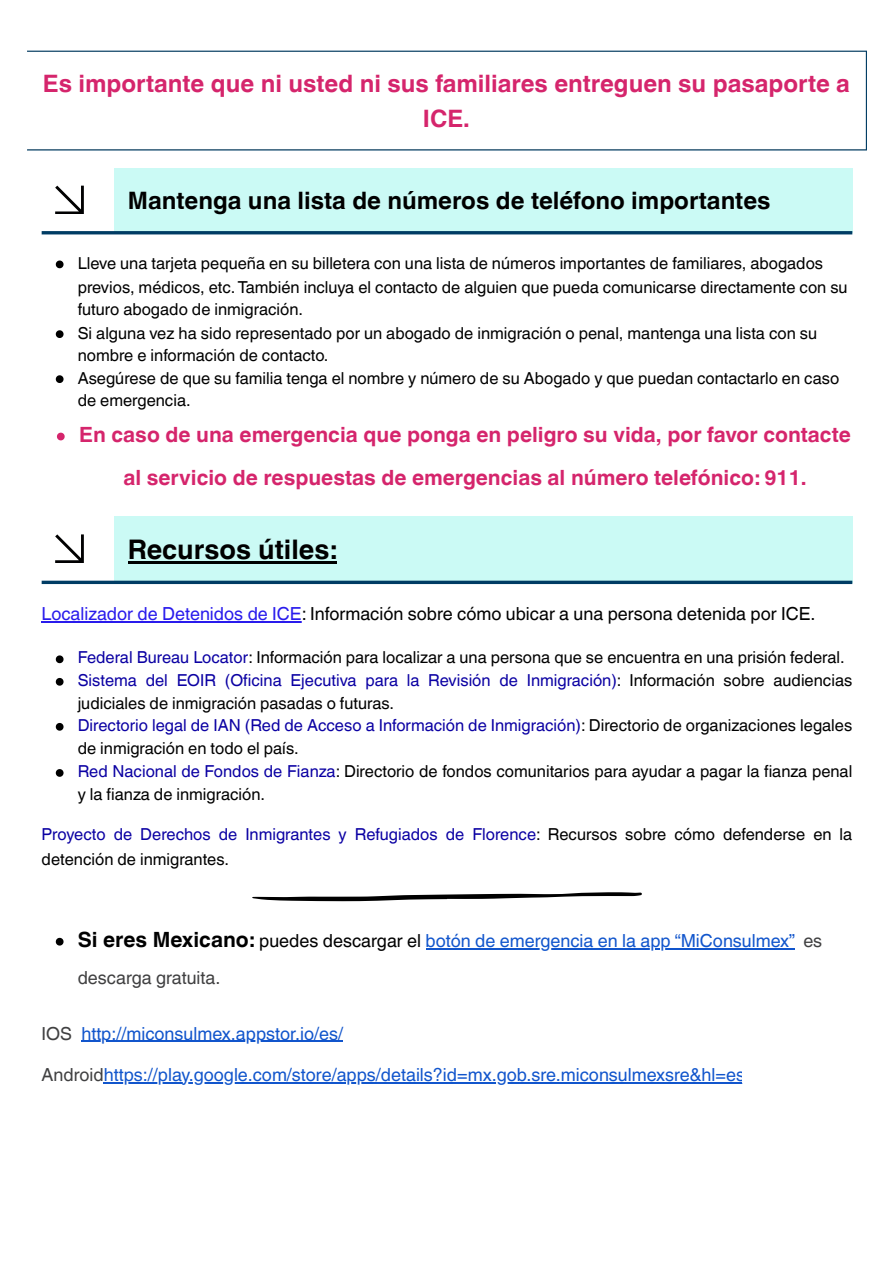
<style>
.page{position:relative;width:894px;height:1263px;background:#fff}
.page>*{position:absolute;margin:0;border:0;box-sizing:border-box;transform-origin:0 0}
.t1{font:700 27px "Helvetica World";color:#000}
.t2{font:700 24px/34.8px "Helvetica World";color:#d5256c;text-align:center}
.t3{font:700 24px "Helvetica World";color:#000}
.t4{font:700 21px/42.8px "Helvetica World";color:#d5256c;text-align:center}
.t5{font:18px/37.2px "Helvetica World";color:#15c}
.t6{font:18px "Helvetica World";color:#000}
.t7{font:16.5px/22.5px "Helvetica World";color:#000}
.s1{color:#291bec}
.s2{color:#0b00a3}
.s3{font-weight:700;font-size:21px;color:#000}
.s4{color:#000}
.s5{color:#404041}
</style>
<div class="page">
<svg style="left:41px;top:621px;width:261px;height:2px"></svg>
<hr style="left:81px;top:1041px;width:262px;height:1px;background:#15c">
<hr style="left:104px;top:1082px;width:640px;height:1px;background:#15c">
<hr style="left:865px;top:52px;width:1px;height:97px;background:#003c64">
<hr style="left:27px;top:51px;width:839px;height:1px;background:#003c64">
<hr style="left:27px;top:149px;width:839px;height:2px;background:#003c64">
<div style="left:114px;top:169px;width:738px;height:64px;background:#cbfaf5"></div>
<svg style="left:55px;top:186px;width:28px;height:28px"></svg>
<hr style="left:42px;top:231px;width:810px;height:3px;background:#003c64">
<svg style="left:56px;top:261px;width:7px;height:7px"></svg>
<svg style="left:56px;top:330px;width:7px;height:8px"></svg>
<svg style="left:56px;top:375px;width:7px;height:8px"></svg>
<svg style="left:57px;top:433px;width:8px;height:7px"></svg>
<div style="left:114px;top:516px;width:738px;height:67px;background:#cbfaf5"></div>
<svg style="left:55px;top:534px;width:28px;height:28px"></svg>
<hr style="left:128px;top:561px;width:209px;height:3px;background:#000">
<hr style="left:42px;top:581px;width:810px;height:3px;background:#003c64">
<svg style="left:56px;top:655px;width:7px;height:8px"></svg>
<svg style="left:56px;top:678px;width:7px;height:8px"></svg>
<svg style="left:56px;top:723px;width:7px;height:8px"></svg>
<svg style="left:56px;top:769px;width:7px;height:8px"></svg>
<svg style="left:252px;top:892px;width:389px;height:9px"></svg>
<svg style="left:56px;top:938px;width:7px;height:7px"></svg>
<hr style="left:425px;top:948px;width:369px;height:2px;background:#15c">
<p class="t2" style="left:43px;top:64px;width:808px">Es importante que ni usted ni sus familiares entreguen su pasaporte a<br>ICE.</p>
<p class="t3" style="left:128px;top:181px;width:644px">Mantenga una lista de números de teléfono importantes</p>
<p class="t7" style="left:78px;top:252px;width:771px;line-height:23.1px">Lleve una tarjeta pequeña en su billetera con una lista de números importantes de familiares, abogados previos, médicos, etc.También incluya el contacto de alguien que pueda comunicarse directamente con su futuro abogado de inmigración.</p>
<p class="t7" style="left:78px;top:322px;width:740px">Si alguna vez ha sido representado por un abogado de inmigración o penal, mantenga una lista con su nombre e información de contacto.</p>
<p class="t7" style="left:78px;top:367px;width:762px">Asegúrese de que su familia tenga el nombre y número de su Abogado y que puedan contactarlo en caso de emergencia.</p>
<p class="t4" style="left:79px;top:411px;width:772px">En caso de una emergencia que ponga en peligro su vida, por favor contacte al servicio de respuestas de emergencias al número telefónico: 911.</p>
<p class="t1" style="left:128px;top:528px;width:210px">Recursos útiles:</p>
<p class="t6" style="left:42px;top:603px;width:775px"><span class="s1">Localizador de Detenidos de ICE</span>: Información sobre cómo ubicar a una persona detenida por ICE.</p>
<p class="t7" style="left:78px;top:646px;width:768px"><span class="s2">Federal Bureau Locator</span>: Información para localizar a una persona que se encuentra en una prisión federal.</p>
<p class="t7" style="left:78px;top:669px;width:775px"><span class="s2">Sistema del EOIR (Oficina Ejecutiva para la Revisión de Inmigración)</span>: Información sobre audiencias judiciales de inmigración pasadas o futuras.</p>
<p class="t7" style="left:78px;top:714px;width:775px"><span class="s2">Directorio legal de IAN (Red de Acceso a Información de Inmigración)</span>: Directorio de organizaciones legales de inmigración en todo el país.</p>
<p class="t7" style="left:78px;top:760px;width:775px"><span class="s2">Red Nacional de Fondos de Fianza</span>: Directorio de fondos comunitarios para ayudar a pagar la fianza penal y la fianza de inmigración.</p>
<p class="t7" style="left:42px;top:822px;width:811px;line-height:24.8px"><span class="s2">Proyecto de Derechos de Inmigrantes y Refugiados de Florence</span>: Recursos sobre cómo defenderse en la detención de inmigrantes.</p>
<p class="t5" style="left:78px;top:922px;width:746px"><span class="s3">Si eres Mexicano:</span> <span class="s4">puedes descargar el</span> botón de emergencia en la app “MiConsulmex” <span class="s5">es descarga gratuita.</span></p>
<p class="t5" style="left:42px;top:1015px;width:303px"><span class="s5">IOS</span> http://miconsulmex.appstor.io/es/</p>
<p class="t5" style="left:42px;top:1056px;width:704px"><span class="s5">Android</span>https://play.google.com/store/apps/details?id=mx.gob.sre.miconsulmexsre&amp;hl=es</p>
</div>
